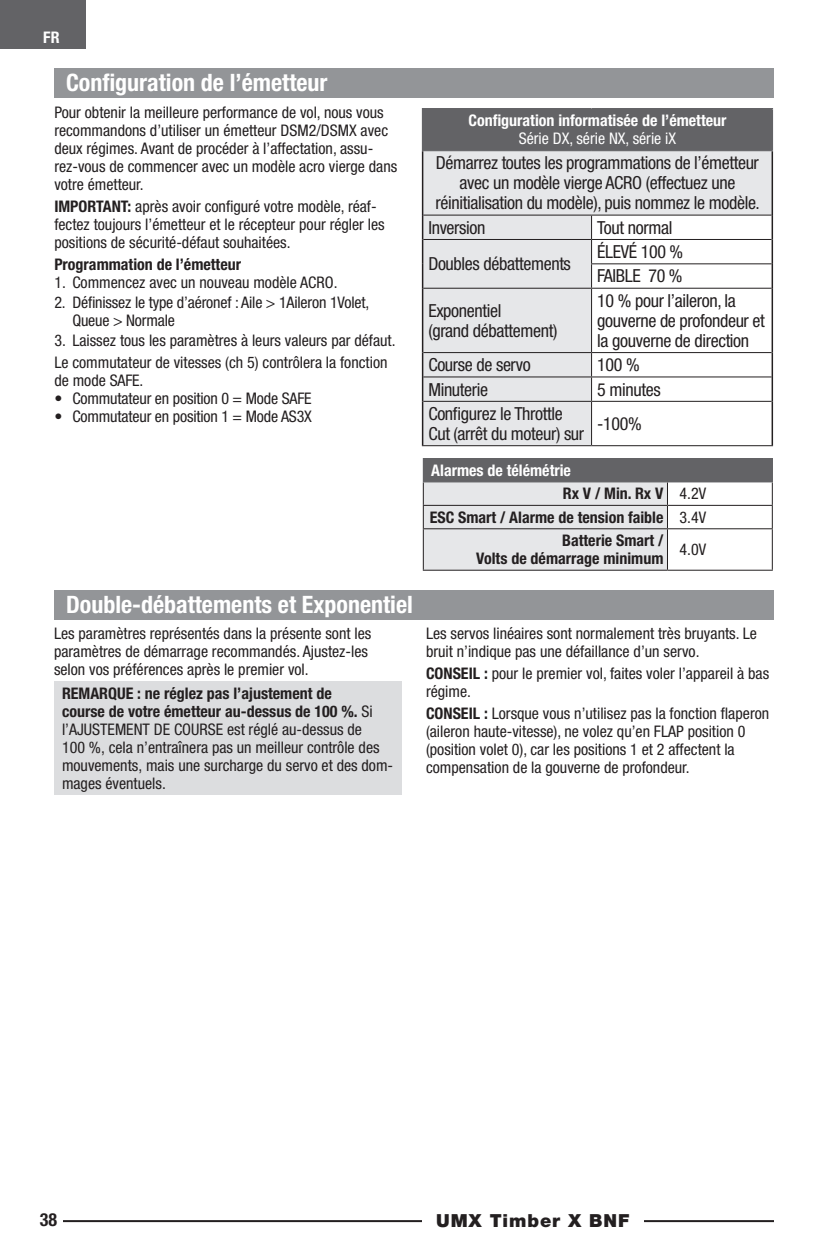
<style>
.page{position:relative;width:828px;height:1260px;background:#fff}
.page>*{position:absolute;margin:0;border:0;box-sizing:border-box;transform-origin:0 0}
.EFL_Main_Header{font:700 condensed 24px "Helvetica Neue LT Std";color:#fff}
.EFL_Body_Text{font:condensed 18px/20px "Helvetica Neue LT Std";letter-spacing:-.02em;color:#231f20}
.t1{font:900 18px "Helvetica Neue LT Std";letter-spacing:.05em;color:#231f20}
.t2{font:700 condensed 18px "Helvetica Neue LT Std";color:#231f20}
.EFL_Body_Copy{font:condensed 16px/18px "Helvetica Neue LT Std";color:#231f20}
.EFL_Notice{font:condensed 16px/18px "Helvetica Neue LT Std";color:#231f20}
.EFL_Sub_Header{font:700 condensed 16px/18px "Helvetica Neue LT Std";color:#231f20;text-align:right}
.EFL_Sub_Header-2{font:700 condensed 16px/18px "Helvetica Neue LT Std";color:#fff;text-align:center}
.s1{font-weight:700}
.s2{font-weight:400}
</style>
<div class="page">
<div style="left:0;top:0;width:85px;height:49px;background:#636366"></div>
<hr style="left:63px;top:1220px;width:711px;height:2px;background:#231f20">
<div style="left:422px;top:1206px;width:221px;height:29px;background:#fff"></div>
<div style="left:54px;top:68px;width:720px;height:30px;background:#939598"></div>
<div style="left:54px;top:590px;width:720px;height:30px;background:#939598"></div>
<div style="left:54px;top:681px;width:348px;height:114px;background:#dcdddf"></div>
<div style="left:423px;top:459px;width:349px;height:23px;background:#636366"></div>
<hr style="left:667px;top:505px;width:106px;height:1px;background:#231f20">
<hr style="left:667px;top:528px;width:106px;height:1px;background:#231f20">
<hr style="left:772px;top:529px;width:1px;height:41px;background:#231f20">
<hr style="left:423px;top:570px;width:244px;height:1px;background:#231f20">
<hr style="left:667px;top:570px;width:106px;height:1px;background:#231f20">
<hr style="left:423px;top:458px;width:244px;height:1px;background:#636366">
<svg style="left:423px;top:482px;width:245px;height:88px;background:#dddddf"></svg>
<hr style="left:667px;top:458px;width:106px;height:1px;background:#636366">
<svg style="left:772px;top:459px;width:1px;height:69px"></svg>
<hr style="left:667px;top:481px;width:106px;height:1px;background:#636366">
<div style="left:423px;top:109px;width:349px;height:42px;background:#636366"></div>
<div style="left:423px;top:151px;width:349px;height:294px;background:#e6e7e9"></div>
<hr style="left:772px;top:151px;width:1px;height:64px;background:#231f20">
<hr style="left:422px;top:151px;width:1px;height:64px;background:#231f20">
<svg style="left:422px;top:215px;width:1px;height:73px"></svg>
<hr style="left:422px;top:288px;width:1px;height:65px;background:#231f20">
<svg style="left:422px;top:353px;width:1px;height:48px"></svg>
<hr style="left:422px;top:401px;width:1px;height:44px;background:#231f20">
<hr style="left:422px;top:108px;width:170px;height:2px;background:#636366">
<hr style="left:422px;top:110px;width:1px;height:40px;background:#636366">
<hr style="left:592px;top:108px;width:181px;height:2px;background:#636366">
<hr style="left:772px;top:110px;width:1px;height:40px;background:#636366">
<hr style="left:422px;top:150px;width:170px;height:1px;background:#636366">
<hr style="left:592px;top:150px;width:181px;height:1px;background:#636366">
<hr style="left:423px;top:215px;width:169px;height:1px;background:#231f20">
<hr style="left:423px;top:239px;width:169px;height:1px;background:#231f20">
<hr style="left:423px;top:288px;width:169px;height:1px;background:#231f20">
<hr style="left:423px;top:352px;width:169px;height:1px;background:#231f20">
<hr style="left:423px;top:376px;width:169px;height:1px;background:#231f20">
<svg style="left:591px;top:215px;width:182px;height:230px"></svg>
<hr style="left:423px;top:401px;width:169px;height:1px;background:#231f20">
<hr style="left:592px;top:401px;width:180px;height:1px;background:#231f20">
<hr style="left:591px;top:402px;width:1px;height:43px;background:#231f20">
<hr style="left:422px;top:445px;width:170px;height:1px;background:#231f20">
<hr style="left:592px;top:445px;width:181px;height:1px;background:#231f20">
<p class="EFL_Sub_Header-2" style="left:43px;top:28px;width:18px">FR</p>
<p class="EFL_Main_Header" style="left:66px;top:68px;width:263px">Configuration de l’émetteur</p>
<p class="EFL_Body_Copy" style="left:54px;top:103px;width:344px">Pour obtenir la meilleure performance de vol, nous vous recommandons d’utiliser un émetteur DSM2/DSMX avec deux régimes. Avant de procéder à l’affectation, assu&shy;rez-vous de commencer avec un modèle acro vierge dans votre émetteur.</p>
<p class="EFL_Body_Copy" style="left:54px;top:197px;width:332px"><span class="s1">IMPORTANT:</span> après avoir configuré votre modèle, réaf&shy;fectez toujours l’émetteur et le récepteur pour régler les positions de sécurité-défaut souhaitées.</p>
<p class="EFL_Sub_Header" style="left:54px;top:255px;width:188px">Programmation de l’émetteur</p>
<p class="EFL_Notice" style="left:54px;top:273px;width:285px">1. Commencez avec un nouveau modèle ACRO.</p>
<p class="EFL_Notice" style="left:72px;top:293px;width:298px;text-indent:-18px">2. Définissez le type d’aéronef : Aile &gt; 1Aileron 1Volet,<br>Queue &gt; Normale</p>
<p class="EFL_Notice" style="left:54px;top:331px;width:343px">3. Laissez tous les paramètres à leurs valeurs par défaut.</p>
<p class="EFL_Body_Copy" style="left:54px;top:353px;width:335px">Le commutateur de vitesses (ch 5) contrôlera la fonction de mode SAFE.</p>
<p class="EFL_Notice" style="left:54px;top:389px;width:259px">• Commutateur en position 0 = Mode SAFE</p>
<p class="EFL_Notice" style="left:54px;top:407px;width:259px">• Commutateur en position 1 = Mode AS3X</p>
<p class="EFL_Main_Header" style="left:66px;top:590px;width:348px">Double-débattements et Exponentiel</p>
<p class="EFL_Body_Copy" style="left:54px;top:624px;width:319px">Les paramètres représentés dans la présente sont les paramètres de démarrage recommandés. Ajustez-les selon vos préférences après le premier vol.</p>
<p class="EFL_Notice" style="left:62px;top:684px;width:333px"><span class="s1">REMARQUE : ne réglez pas l’ajustement de<br>course de votre émetteur au-dessus de 100 %.</span> Si l’AJUSTEMENT DE COURSE est réglé au-dessus de<br>100 %, cela n’entraînera pas un meilleur contrôle des mouvements, mais une surcharge du servo et des dom&shy;mages éventuels.</p>
<p class="EFL_Sub_Header-2" style="left:468px;top:112px;width:260px">Configuration informatisée de l’émetteur<br><span class="s2">Série DX, série NX, série iX</span></p>
<p class="EFL_Body_Text" style="left:436px;top:153px;width:326px;text-align:center">Démarrez toutes les programmations de l’émetteur avec un modèle vierge ACRO (effectuez une réinitialisation du modèle), puis nommez le modèle.</p>
<p class="EFL_Body_Text" style="left:428px;top:217px;width:59px">Inversion</p>
<p class="EFL_Body_Text" style="left:597px;top:217px;width:77px">Tout normal</p>
<p class="EFL_Body_Text" style="left:428px;top:254px;width:144px">Doubles débattements</p>
<p class="EFL_Body_Text" style="left:597px;top:242px;width:87px">ÉLEVÉ 100 %</p>
<p class="EFL_Body_Text" style="left:597px;top:266px;width:87px">FAIBLE 70 %</p>
<p class="EFL_Body_Text" style="left:428px;top:300px;width:130px">Exponentiel<br>(grand débattement)</p>
<p class="EFL_Body_Text" style="left:597px;top:290px;width:169px">10 % pour l’aileron, la gouverne de profondeur et la gouverne de direction</p>
<p class="EFL_Body_Text" style="left:428px;top:355px;width:104px">Course de servo</p>
<p class="EFL_Body_Text" style="left:597px;top:355px;width:44px">100 %</p>
<p class="EFL_Body_Text" style="left:428px;top:379px;width:61px">Minuterie</p>
<p class="EFL_Body_Text" style="left:597px;top:379px;width:65px">5 minutes</p>
<p class="EFL_Body_Text" style="left:428px;top:403px;width:157px">Configurez le Throttle<br>Cut (arrêt du moteur) sur</p>
<p class="EFL_Body_Text" style="left:597px;top:413px;width:46px">-100%</p>
<p class="EFL_Sub_Header-2" style="left:431px;top:461px;width:141px">Alarmes de télémétrie</p>
<p class="EFL_Sub_Header" style="left:563px;top:484px;width:102px">Rx V / Min. Rx V</p>
<p class="EFL_Notice" style="left:679px;top:485px;width:28px">4.2V</p>
<p class="EFL_Sub_Header" style="left:430px;top:508px;width:235px">ESC Smart / Alarme de tension faible</p>
<p class="EFL_Notice" style="left:679px;top:508px;width:28px">3.4V</p>
<p class="EFL_Sub_Header" style="left:476px;top:531px;width:189px">Batterie Smart /<br>Volts de démarrage minimum</p>
<p class="EFL_Notice" style="left:679px;top:540px;width:28px">4.0V</p>
<p class="EFL_Body_Copy" style="left:426px;top:624px;width:333px">Les servos linéaires sont normalement très bruyants. Le bruit n’indique pas une défaillance d’un servo.</p>
<p class="EFL_Body_Copy" style="left:426px;top:664px;width:345px"><span class="s1">CONSEIL :</span> pour le premier vol, faites voler l’appareil à bas régime.</p>
<p class="EFL_Body_Copy" style="left:426px;top:704px;width:345px"><span class="s1">CONSEIL :</span> Lorsque vous n’utilisez pas la fonction flaperon (aileron haute-vitesse), ne volez qu’en FLAP position 0 (position volet 0), car les positions 1 et 2 affectent la compensation de la gouverne de profondeur.</p>
<p class="t2" style="left:40px;top:1208px;width:19px">38</p>
<p class="t1" style="left:436px;top:1210px;width:195px">UMX Timber X BNF</p>
</div>
